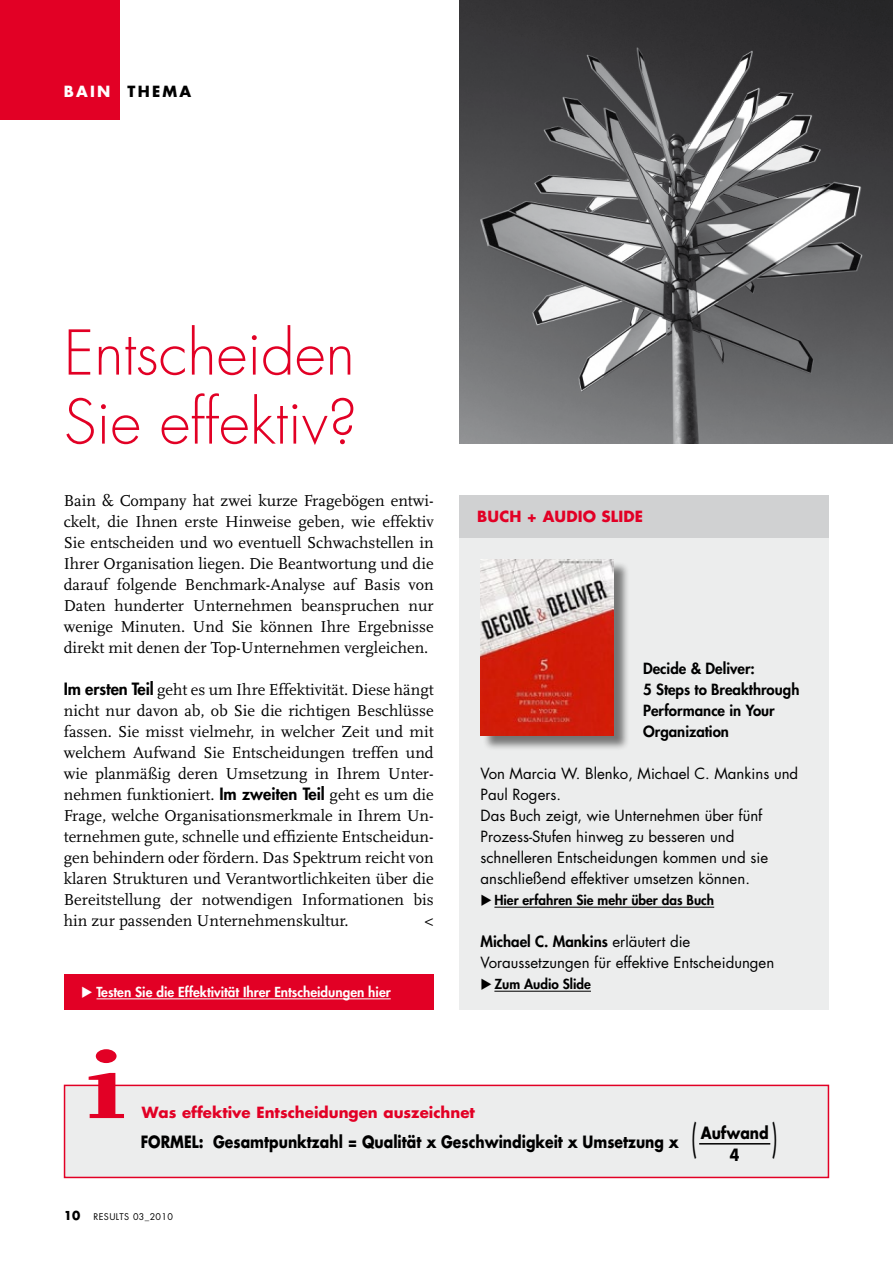
<style>
.page{position:relative;width:893px;height:1263px;background:#fff}
.page>*{position:absolute;margin:0;border:0;box-sizing:border-box;transform-origin:0 0}
.t1{font:700 97.5px "Scala";color:#e20025;scale:1.5 1}
.t2{font:300 60px/69px "Futura";color:#e20025}
.t3{font:300 39px "Futura";color:#000;scale:.85 1}
.t4{font:16.5px/21px "Scala";color:#000;text-align:justify}
.t5{font:700 16.5px/22.5px "Futura";color:#000;text-align:center;scale:.85 1}
.t6{font:15px/21px "Futura";color:#000}
.t7{font:800 15px/21px "Futura";color:#000}
.t8{font:700 15px "Futura";color:#e20025}
.t9{font:700 15px "Futura";letter-spacing:.15em;color:#000}
.t10{font:800 13.5px "Futura";color:#fff}
.t11{font:800 13.5px "Futura";color:#000}
.t12{font:9px "Futura";letter-spacing:.04em;color:#000}
.s1{color:#fff}
.s2{font-family:"Futura";font-weight:800}
.s3{font-weight:800}
.s4{font-weight:700;font-size:12px}
</style>
<div class="page">
<div style="left:0;top:0;width:119px;height:119px;background:#e20025"></div>
<img style="left:459px;top:0;width:434px;height:443px">
<div style="left:64px;top:1085px;width:765px;height:93px;background:#eceded;border:2px solid #e20025"></div>
<hr style="left:699px;top:1143px;width:71px;height:1px;background:#000">
<div style="left:459px;top:538px;width:370px;height:472px;background:#eceded"></div>
<hr style="left:494px;top:907px;width:220px;height:1px;background:#000">
<hr style="left:494px;top:991px;width:97px;height:1px;background:#000">
<div style="left:482px;top:561px;width:148px;height:190px;background:#000;opacity:.5"></div>
<img style="left:480px;top:559px;width:134px;height:176px">
<div style="left:459px;top:496px;width:370px;height:42px;background:#d0d1d2"></div>
<div style="left:64px;top:974px;width:370px;height:36px;background:#e20025"></div>
<hr style="left:97px;top:998px;width:294px;height:1px;background:#fff">
<p class="t9" style="left:64px;top:81px;width:115px"><span class="s1">BAIN</span> Th ema</p>
<h2 class="t2" style="left:64px;top:320px;width:295px">Entscheiden<br>Sie effektiv?</h2>
<p class="t4" style="left:64px;top:490px;width:371px">Bain &amp; Company hat zwei kurze Fragebögen entwi&shy;ckelt, die Ihnen erste Hinweise geben, wie effektiv Sie entscheiden und wo eventuell Schwachstellen in Ihrer Organisation liegen. Die Beantwortung und die darauf folgende Benchmark-Analyse auf Basis von Daten hunderter Unternehmen beanspruchen nur wenige Minuten. Und Sie können Ihre Ergebnisse direkt mit denen der Top-Unternehmen vergleichen.</p>
<p class="t4" style="left:64px;top:680px;width:371px"><span class="s2">Im ersten Teil</span> geht es um Ihre Effektivität. Diese hängt nicht nur davon ab, ob Sie die richtigen Beschlüsse fassen. Sie misst vielmehr, in welcher Zeit und mit welchem Aufwand Sie Entscheidungen treffen und wie planmäßig deren Umsetzung in Ihrem Unter&shy;nehmen funktioniert. <span class="s2">Im zweiten Teil</span> geht es um die Frage, welche Organisationsmerkmale in Ihrem Un&shy;ternehmen gute, schnelle und effiziente Entscheidun&shy;gen behindern oder fördern. Das Spektrum reicht von klaren Strukturen und Verantwortlichkeiten über die Bereitstellung der notwendigen Informationen bis hin zur passenden Unternehmenskultur.</p>
<p class="t4" style="left:425px;top:911px;width:11px">&lt;</p>
<p class="t10" style="left:81px;top:983px;width:311px">◆ Testen Sie die Effektivität Ihrer Entscheidungen hier</p>
<p class="t8" style="left:477px;top:507px;width:167px">Buch + Audio slide</p>
<p class="t7" style="left:643px;top:658px;width:158px">Decide &amp; Deliver:<br>5 Steps to Breakthrough<br>Performance in Your<br>Organization</p>
<p class="t6" style="left:480px;top:763px;width:319px">Von Marcia W. Blenko, Michael C. Mankins und Paul Rogers.<br>Das Buch zeigt, wie Unternehmen über fünf Prozess-Stufen hinweg zu besseren und schnelleren Entscheidungen kommen und sie anschließend effektiver umsetzen können.</p>
<p class="t11" style="left:480px;top:891px;width:235px">◆ Hier erfahren Sie mehr über das Buch</p>
<p class="t6" style="left:480px;top:931px;width:295px"><span class="s3">Michael C. Mankins</span> erläutert die<br>Voraussetzungen für effektive Entscheidungen</p>
<p class="t11" style="left:480px;top:975px;width:112px">◆ Zum Audio Slide</p>
<h1 class="t1" style="left:85px;top:1031px;width:29px">i</h1>
<p class="t8" style="left:142px;top:1102px;width:335px">Was effektive Entscheidungen auszeichnet</p>
<p class="t5" style="left:141px;top:1130px;width:635px">Formel: Gesamtpunktzahl = Qualität x Geschwindigkeit x Umsetzung x</p>
<p class="t5" style="left:701px;top:1121px;width:82px">Aufwand<br>4</p>
<h3 class="t3" style="left:691px;top:1114px;width:11px">(</h3>
<h3 class="t3" style="left:770px;top:1114px;width:11px">)</h3>
<p class="t12" style="left:64px;top:1211px;width:111px"><span class="s4">10</span> RESULTS 03_2010</p>
</div>
